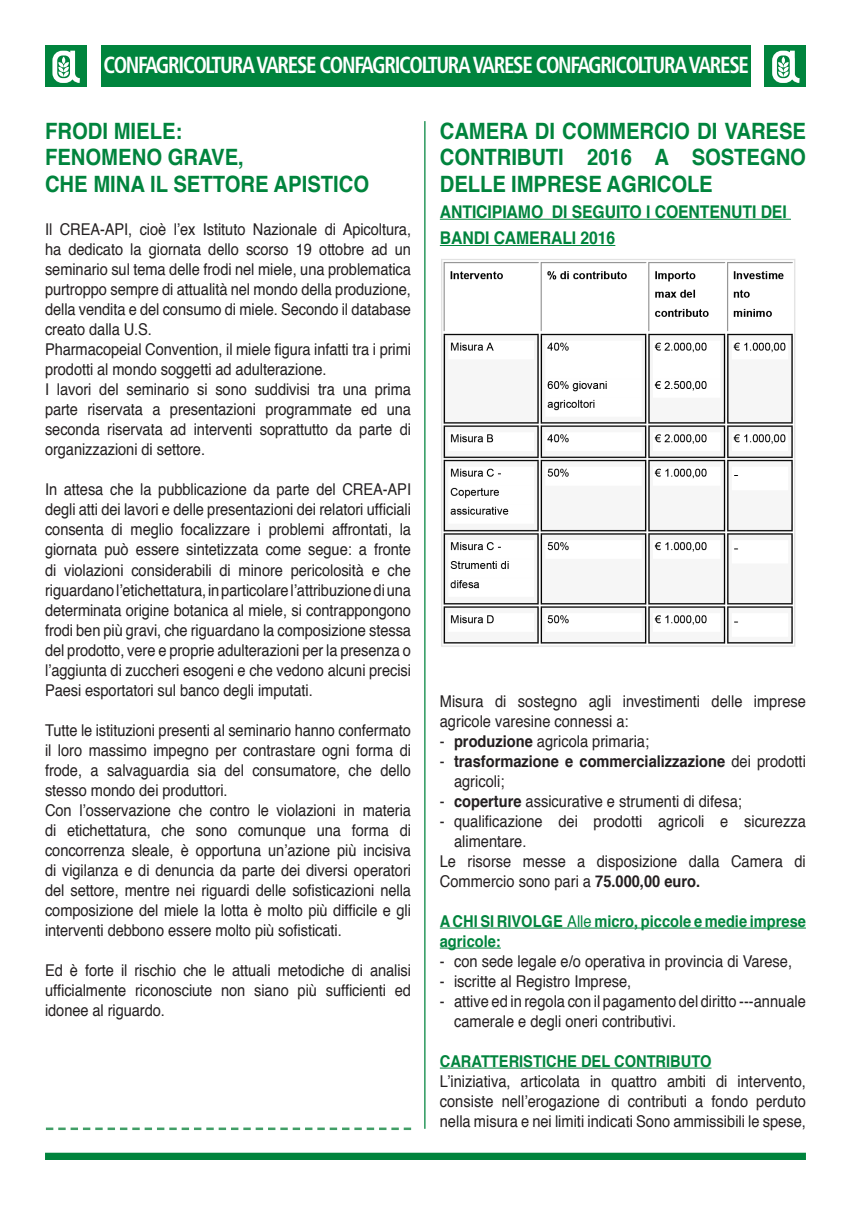
<style>
.page{position:relative;width:851px;height:1205px;background:#fff}
.page>*{position:absolute;margin:0;border:0;box-sizing:border-box;transform-origin:0 0}
.t1{font:700 condensed 23.25px "Frutiger";letter-spacing:-.065em;color:#fff;scale:.9 1}
.t2{font:700 22.5px/26.2px "Helvetica";letter-spacing:-.005em;color:#00843d;text-align:justify;scale:.9 1}
.t3{font:700 17.5px "Helvetica";letter-spacing:-.005em;color:#00843d;scale:.9 1}
.t4{font:16.25px/20px "Helvetica";color:#231f20;text-align:justify;scale:.9 1}
.t5{font:700 16.25px/20px "Helvetica";color:#00843d;scale:.9 1}
.t6{font:700 16.25px/20px "Helvetica";color:#231f20;scale:.9 1}
.s1{font-weight:700}
.s2{font-weight:400}
</style>
<div class="page">
<div style="left:45px;top:1152px;width:760px;height:8px;background:#00843d"></div>
<div style="left:45px;top:45px;width:41px;height:41px;background:#00843d"></div>
<div style="left:52px;top:51px;width:23px;height:32px;border:5px solid #fff;border-radius:7px"></div>
<svg style="left:58px;top:50px;width:22px;height:33px"></svg>
<div style="left:764px;top:45px;width:41px;height:41px;background:#00843d"></div>
<div style="left:772px;top:51px;width:22px;height:32px;border:5px solid #fff;border-radius:7px"></div>
<svg style="left:778px;top:50px;width:22px;height:33px"></svg>
<div style="left:101px;top:45px;width:650px;height:41px;background:#00843d"></div>
<hr style="left:424px;top:121px;width:1px;height:1008px;background:#00843d">
<hr style="left:440px;top:219px;width:350px;height:1px;background:#00843d">
<hr style="left:440px;top:245px;width:175px;height:1px;background:#00843d">
<hr style="left:440px;top:927px;width:365px;height:1px;background:#00843d">
<hr style="left:440px;top:947px;width:61px;height:1px;background:#00843d">
<hr style="left:440px;top:1067px;width:271px;height:1px;background:#00843d">
<img style="left:441px;top:259px;width:355px;height:388px">
<svg style="left:46px;top:1127px;width:365px;height:3px"></svg>
<p class="t1" style="left:103px;top:51px;width:718px">CONFAGRICOLTURA VARESE CONFAGRICOLTURA VARESE CONFAGRICOLTURA VARESE</p>
<p class="t2" style="left:45px;top:118px;width:154px">FRODI MIELE:</p>
<p class="t2" style="left:45px;top:145px;width:222px">FENOMENO GRAVE,</p>
<p class="t2" style="left:45px;top:171px;width:362px">CHE MINA IL SETTORE APISTICO</p>
<p class="t4" style="left:45px;top:220px;width:408px">Il CREA-API, cioè l’ex Istituto Nazionale di Apicoltura, ha dedicato la giornata dello scorso 19 ottobre ad un seminario sul tema delle frodi nel miele, una problematica purtroppo sempre di attualità nel mondo della produzione, della vendita e del consumo di miele. Secondo il database creato dalla U.S.</p>
<p class="t4" style="left:45px;top:340px;width:408px">Pharmacopeial Convention, il miele figura infatti tra i primi prodotti al mondo soggetti ad adulterazione.</p>
<p class="t4" style="left:45px;top:380px;width:408px">I lavori del seminario si sono suddivisi tra una prima parte riservata a presentazioni programmate ed una seconda riservata ad interventi soprattutto da parte di organizzazioni di settore.</p>
<p class="t4" style="left:45px;top:480px;width:408px">In attesa che la pubblicazione da parte del CREA-API degli atti dei lavori e delle presentazioni dei relatori ufficiali consenta di meglio focalizzare i problemi affrontati, la giornata può essere sintetizzata come segue: a fronte di violazioni considerabili di minore pericolosità e che riguardano l’etichettatura, in particolare l’attribuzione di una determinata origine botanica al miele, si contrappongono frodi ben più gravi, che riguardano la composizione stessa del prodotto, vere e proprie adulterazioni per la presenza o l’aggiunta di zuccheri esogeni e che vedono alcuni precisi Paesi esportatori sul banco degli imputati.</p>
<p class="t4" style="left:45px;top:720px;width:408px">Tutte le istituzioni presenti al seminario hanno confermato il loro massimo impegno per contrastare ogni forma di frode, a salvaguardia sia del consumatore, che dello stesso mondo dei produttori.</p>
<p class="t4" style="left:45px;top:800px;width:408px">Con l’osservazione che contro le violazioni in materia di etichettatura, che sono comunque una forma di concorrenza sleale, è opportuna un’azione più incisiva di vigilanza e di denuncia da parte dei diversi operatori del settore, mentre nei riguardi delle sofisticazioni nella composizione del miele la lotta è molto più difficile e gli interventi debbono essere molto più sofisticati.</p>
<p class="t4" style="left:45px;top:960px;width:408px">Ed è forte il rischio che le attuali metodiche di analisi ufficialmente riconosciute non siano più sufficienti ed idonee al riguardo.</p>
<p class="t2" style="left:440px;top:118px;width:408px">CAMERA DI COMMERCIO DI VARESE CONTRIBUTI 2016 A SOSTEGNO DELLE IMPRESE AGRICOLE</p>
<p class="t3" style="left:440px;top:198px;width:387px">ANTICIPIAMO DI SEGUITO I COENTENUTI DEI</p>
<p class="t3" style="left:440px;top:224px;width:196px">BANDI CAMERALI 2016</p>
<p class="t4" style="left:440px;top:691px;width:408px">Misura di sostegno agli investimenti delle imprese agricole varesine connessi a:</p>
<p class="t4" style="left:440px;top:731px;width:234px">- <span class="s1">produzione</span> agricola primaria;</p>
<p class="t6" style="left:454px;top:751px;width:392px;text-indent:-14px"><span class="s2">-</span> trasformazione e commercializzazione <span class="s2">dei prodotti agricoli;</span></p>
<p class="t4" style="left:440px;top:791px;width:337px">- <span class="s1">coperture</span> assicurative e strumenti di difesa;</p>
<p class="t4" style="left:454px;top:811px;width:392px;text-indent:-14px">- qualificazione dei prodotti agricoli e sicurezza alimentare.</p>
<p class="t4" style="left:440px;top:851px;width:408px">Le risorse messe a disposizione dalla Camera di<br>Commercio sono pari a <span class="s1">75.000,00 euro.</span></p>
<p class="t5" style="left:440px;top:911px;width:408px">A CHI SI RIVOLGE <span class="s2">Alle</span> micro, piccole e medie imprese agricole:</p>
<p class="t4" style="left:440px;top:951px;width:393px">- con sede legale e/o operativa in provincia di Varese,</p>
<p class="t4" style="left:440px;top:971px;width:214px">- iscritte al Registro Imprese,</p>
<p class="t4" style="left:454px;top:991px;width:392px;text-indent:-14px">- attive ed in regola con il pagamento del diritto ---annuale camerale e degli oneri contributivi.</p>
<p class="t5" style="left:440px;top:1051px;width:303px">CARATTERISTICHE DEL CONTRIBUTO</p>
<p class="t4" style="left:440px;top:1071px;width:408px">L’iniziativa, articolata in quattro ambiti di intervento, consiste nell’erogazione di contributi a fondo perduto nella misura e nei limiti indicati Sono ammissibili le spese,</p>
</div>
